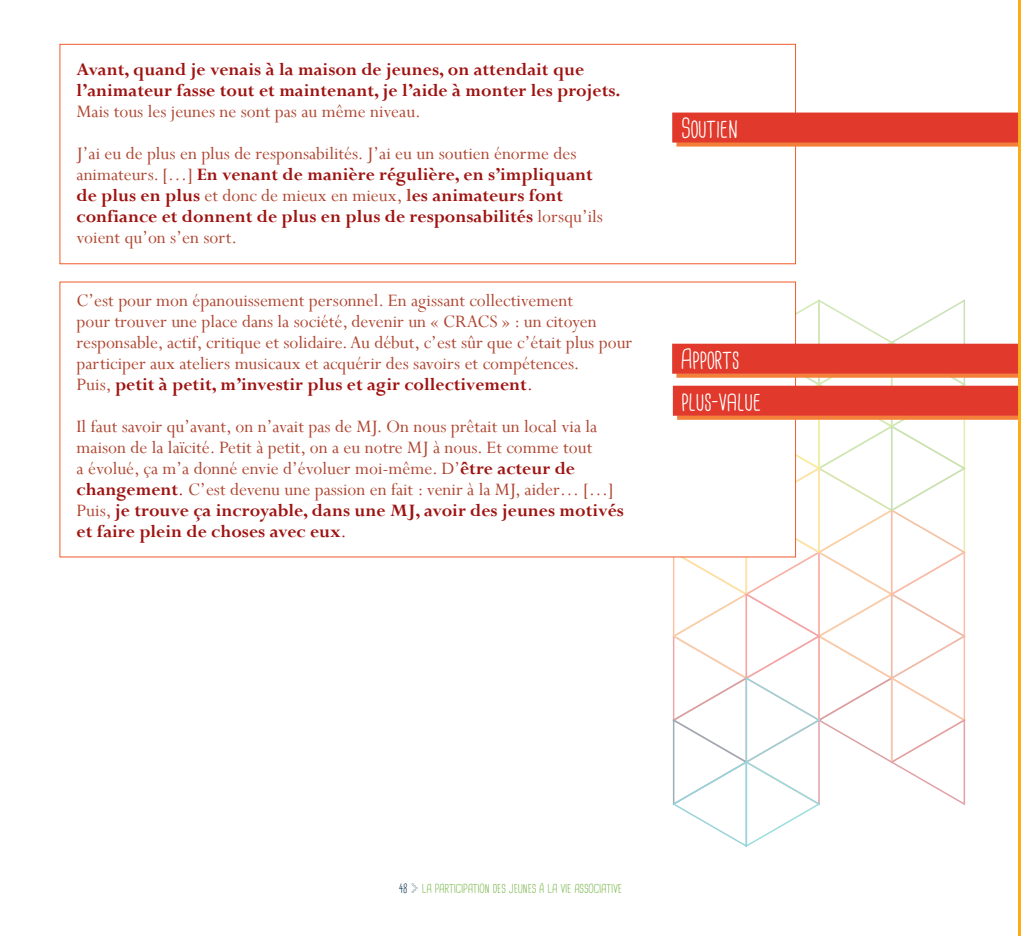
<style>
.page{position:relative;width:1021px;height:936px;background:#fff}
.page>*{position:absolute;margin:0;border:0;box-sizing:border-box;transform-origin:0 0}
.t1{font:27px/42px "Cardenio Modern";color:#fff}
.t2{font:19.5px/21px "Perpetua";color:#af4530}
.t3{font:700 19.5px/21px "Perpetua";color:#9e1311}
.t4{font:12px "Cardenio Modern";color:#74b343}
.s1{font-weight:400;color:#af4530}
.s2{color:#af4530}
.s3{font-weight:700;color:#9e1311}
.s4{color:#9e1311}
.s5{color:#07324d}
.s6{font-family:"Simple Direction Arrows";font-size:16.5px;color:#07324d}
</style>
<div class="page">
<svg style="left:670px;top:299px;width:296px;height:548px"></svg>
<div style="left:60px;top:44px;width:736px;height:220px;background:#fff;border:1px solid #f15b2b"></div>
<div style="left:60px;top:281px;width:736px;height:276px;background:#fff"></div>
<div style="left:676px;top:142px;width:344px;height:5px;background:#f47f38"></div>
<div style="left:672px;top:112px;width:348px;height:30px;background:#e1392c"></div>
<div style="left:676px;top:373px;width:344px;height:5px;background:#f47f38"></div>
<div style="left:672px;top:343px;width:348px;height:30px;background:#e1392c"></div>
<div style="left:677px;top:415px;width:343px;height:5px;background:#f47f38"></div>
<div style="left:673px;top:385px;width:347px;height:30px;background:#e1392c"></div>
<hr style="left:1018px;top:0;width:2px;height:935px;background:#faad19">
<p class="t3" style="left:77px;top:59px;width:545px">Avant, quand je venais à la maison de jeunes, on attendait que l’animateur fasse tout et maintenant, je l’aide à monter les projets.</p>
<p class="t2" style="left:77px;top:90px;width:501px;line-height:42px">Mais tous les jeunes ne sont pas au même niveau.<br>J’ai eu de plus en plus de responsabilités. J’ai eu un soutien énorme des</p>
<p class="t3" style="left:77px;top:164px;width:528px"><span class="s1">animateurs. […]</span> En venant de manière régulière, en s’impliquant de plus en plus <span class="s1">et donc de mieux en mieux,</span> <span class="s2">l</span>es animateurs font confiance et donnent de plus en plus de responsabilités <span class="s1">lorsqu’ils voient qu’on s’en sort.</span></p>
<p class="t2" style="left:77px;top:290px;width:557px">C’est pour mon épanouissement personnel. En agissant collectivement<br>pour trouver une place dans la société, devenir un « CRACS » : un citoyen responsable, actif, critique et solidaire. Au début, c’est sûr que c’était plus pour participer aux ateliers musicaux et acquérir des savoirs et compétences.<br>Puis, <span class="s3">petit à petit, m’investir plus et agir collectivement</span><span class="s4">.</span></p>
<p class="t2" style="left:77px;top:416px;width:549px">Il faut savoir qu’avant, on n’avait pas de MJ. On nous prêtait un local via la maison de la laïcité. Petit à petit, on a eu notre MJ à nous. Et comme tout<br>a évolué, ça m’a donné envie d’évoluer moi-même. D’<span class="s3">être acteur de changement</span><span class="s4">.</span> C’est devenu une passion en fait : venir à la MJ, aider… […] Puis, <span class="s3">je trouve ça incroyable, dans une MJ, avoir des jeunes motivés et faire plein de choses avec eux</span><span class="s4">.</span></p>
<h1 class="t1" style="left:680px;top:109px;width:59px">SOUTIEN</h1>
<h1 class="t1" style="left:680px;top:340px;width:82px">APPORTS<br>PLUS-VALUE</h1>
<p class="t4" style="left:399px;top:881px;width:224px"><span class="s5">48</span> <span class="s6">y</span> LA PARTICIPATION DES JEUNES À LA VIE ASSOCIATIVE</p>
</div>
